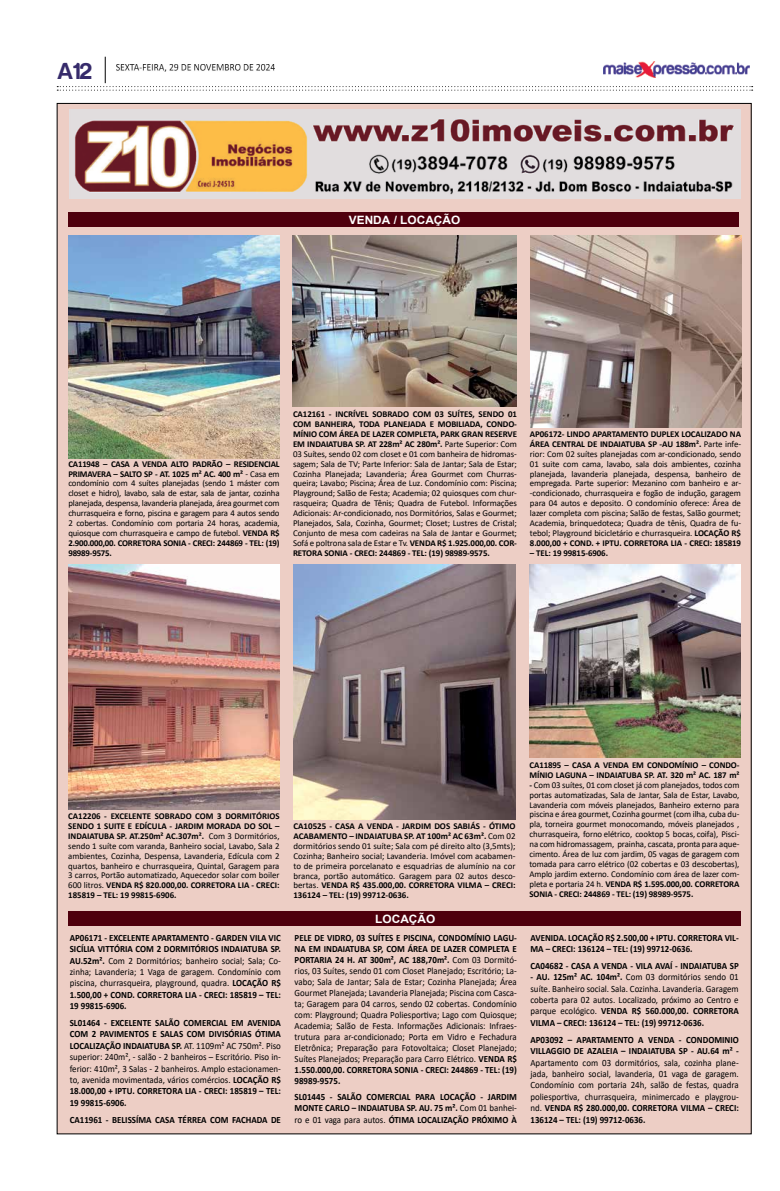
<style>
.page{position:relative;width:780px;height:1191px;background:#fff}
.page>*{position:absolute;margin:0;border:0;box-sizing:border-box;transform-origin:0 0}
.t1{font:24px "Harabara";color:#362b6b}
.t2{font:700 11.5px "Arial";color:#fff}
.t3{font:9.6px/11px "Calibri";color:#000;text-align:justify;scale:.93 1}
.t4{font:700 9.6px/11.4px "Calibri";color:#000;text-align:justify;scale:.93 1}
.t5{font:8.9px/9.9px "Calibri";letter-spacing:-.01em;color:#000;text-align:justify}
.t6{font:700 8.9px/9.9px "Calibri";letter-spacing:-.01em;color:#000}
.s1{font-weight:700}
.s2{font-weight:400}
</style>
<div class="page">
<svg style="left:57px;top:57px;width:695px;height:34px"></svg>
<img style="left:603px;top:62px;width:146px;height:16px">
<img style="left:116px;top:64px;width:158px;height:8px">
<div style="left:57px;top:103px;width:694px;height:1030px;background:#edcec5"></div>
<img style="left:70px;top:110px;width:670px;height:88px">
<div style="left:68px;top:911px;width:672px;height:15px;background:#4f000d"></div>
<img style="left:530px;top:235px;width:211px;height:193px">
<img style="left:68px;top:235px;width:212px;height:223px">
<img style="left:529px;top:565px;width:211px;height:192px">
<img style="left:294px;top:565px;width:221px;height:255px">
<img style="left:293px;top:235px;width:223px;height:171px">
<img style="left:68px;top:565px;width:212px;height:244px">
<div style="left:68px;top:212px;width:671px;height:15px;background:#4f000d"></div>
<h1 class="t1" style="left:57px;top:59px;width:36px">A12</h1>
<p class="t2" style="left:349px;top:212px;width:113px">VENDA / LOCAÇÃO</p>
<p class="t5" style="left:68px;top:458px;width:213px"><span class="s1">CA11948 – CASA A VENDA ALTO PADRÃO – RESIDENCIAL PRIMAVERA – SALTO SP - AT. 1025 m² AC. 400 m²</span> - Casa em condomínio com 4 suítes planejadas (sendo 1 máster com closet e hidro), lavabo, sala de estar, sala de jantar, cozinha planejada, despensa, lavanderia planejada, área gourmet com churrasqueira e forno, piscina e garagem para 4 autos sendo 2 cobertas. Condomínio com portaria 24 horas, academia, quiosque com churrasqueira e campo de futebol. <span class="s1">VENDA R$ 2.900.000,00. CORRETORA SONIA - CRECI: 244869 - TEL: (19)<br>98989-9575.</span></p>
<p class="t5" style="left:293px;top:409px;width:225px"><span class="s1">CA12161 - INCRÍVEL SOBRADO COM 03 SUÍTES, SENDO 01<br>COM BANHEIRA, TODA PLANEJADA E MOBILIADA, CONDO-MÍNIO COM ÁREA DE LAZER COMPLETA, PARK GRAN RESERVE EM INDAIATUBA SP. AT 228m² AC 280m².</span> Parte Superior: Com 03 Suítes, sendo 02 com closet e 01 com banheira de hidromas&shy;sagem; Sala de TV; Parte Inferior: Sala de Jantar; Sala de Estar; Cozinha Planejada; Lavanderia; Área Gourmet com Churras&shy;queira; Lavabo; Piscina; Área de Luz. Condomínio com: Piscina; Playground; Salão de Festa; Academia; 02 quiosques com chur&shy;rasqueira; Quadra de Tênis; Quadra de Futebol. Informações Adicionais: Ar-condicionado, nos Dormitórios, Salas e Gourmet; Planejados, Sala, Cozinha, Gourmet; Closet; Lustres de Cristal; Conjunto de mesa com cadeiras na Sala de Jantar e Gourmet; Sofá e poltrona sala de Estar e Tv. <span class="s1">VENDA R$ 1.925.000,00. COR-RETORA SONIA - CRECI: 244869 - TEL: (19) 98989-9575.</span></p>
<p class="t5" style="left:530px;top:428px;width:213px"><span class="s1">AP06172- LINDO APARTAMENTO DUPLEX LOCALIZADO NA ÁREA CENTRAL DE INDAIATUBA SP -AU 188m².</span> Parte infe&shy;rior: Com 02 suítes planejadas com ar-condicionado, sendo 01 suite com cama, lavabo, sala dois ambientes, cozinha planejada, lavanderia planejada, despensa, banheiro de empregada. Parte superior: Mezanino com banheiro e ar--condicionado, churrasqueira e fogão de indução, garagem para 04 autos e deposito. O condomínio oferece: Área de lazer completa com piscina; Salão de festas, Salão gourmet; Academia, brinquedoteca; Quadra de tênis, Quadra de fu&shy;tebol; Playground bicicletário e churrasqueira. <span class="s1">LOCAÇÃO R$ 8.000,00 + COND. + IPTU. CORRETORA LIA - CRECI: 185819</span></p>
<p class="t6" style="left:530px;top:548px;width:80px">– TEL: 19 99815-6906.</p>
<p class="t5" style="left:68px;top:810px;width:213px"><span class="s1">CA12206 - EXCELENTE SOBRADO COM 3 DORMITÓRIOS SENDO 1 SUITE E EDÍCULA - JARDIM MORADA DO SOL – INDAIATUBA SP. AT.250m² AC.307m².</span> Com 3 Dormitórios, sendo 1 suíte com varanda, Banheiro social, Lavabo, Sala 2 ambientes, Cozinha, Despensa, Lavanderia, Edícula com 2 quartos, banheiro e churrasqueira, Quintal, Garagem para 3 carros, Portão automatizado, Aquecedor solar com boiler 600 litros. <span class="s1">VENDA R$ 820.000,00. CORRETORA LIA - CRECI:<br>185819 – TEL: 19 99815-6906.</span></p>
<p class="t5" style="left:293px;top:820px;width:224px"><span class="s1">CA10525 - CASA A VENDA - JARDIM DOS SABIÁS - ÓTIMO ACABAMENTO – INDAIATUBA SP. AT 100m² AC 63m².</span> Com 02 dormitórios sendo 01 suíte; Sala com pé direito alto (3,5mts); Cozinha; Banheiro social; Lavanderia. Imóvel com acabamen&shy;to de primeira porcelanato e esquadrias de alumínio na cor branca, portão automático. Garagem para 02 autos desco&shy;bertas. <span class="s1">VENDA R$ 435.000,00. CORRETORA VILMA – CRECI:<br>136124 – TEL: (19) 99712-0636.</span></p>
<p class="t4" style="left:70px;top:932px;width:229px">AP06171 - EXCELENTE APARTAMENTO - GARDEN VILA VIC SICÍLIA VITTÓRIA COM 2 DORMITÓRIOS INDAIATUBA SP.<br>AU.52m². <span class="s2">Com 2 Dormitórios; banheiro social; Sala; Co&shy;zinha; Lavanderia; 1 Vaga de garagem. Condomínio com piscina, churrasqueira, playground, quadra.</span> LOCAÇÃO R$ 1.500,00 + COND. CORRETORA LIA - CRECI: 185819 – TEL:<br>19 99815-6906.</p>
<p class="t4" style="left:70px;top:1017px;width:229px">SL01464 - EXCELENTE SALÃO COMERCIAL EM AVENIDA COM 2 PAVIMENTOS E SALAS COM DIVISÓRIAS ÓTIMA LOCALIZAÇÃO INDAIATUBA SP. <span class="s2">AT. 1109m² AC 750m². Piso superior: 240m², - salão - 2 banheiros – Escritório. Piso in&shy;ferior: 410m², 3 Salas - 2 banheiros. Amplo estacionamen&shy;to, avenida movimentada, vários comércios.</span> LOCAÇÃO R$ 18.000,00 + IPTU. CORRETORA LIA - CRECI: 185819 – TEL:<br>19 99815-6906.</p>
<p class="t4" style="left:70px;top:1113px;width:228px">CA11961 - BELISSÍMA CASA TÉRREA COM FACHADA DE</p>
<p class="t2" style="left:375px;top:910px;width:61px">LOCAÇÃO</p>
<p class="t3" style="left:294px;top:932px;width:240px"><span class="s1">PELE DE VIDRO, 03 SUÍTES E PISCINA, CONDOMÍNIO LAGU-NA EM INDAIATUBA SP, COM ÁREA DE LAZER COMPLETA E PORTARIA 24 H. AT 300m², AC 188,70m².</span> Com 03 Dormitó&shy;rios, 03 Suítes, sendo 01 com Closet Planejado; Escritório; La&shy;vabo; Sala de Jantar; Sala de Estar; Cozinha Planejada; Área Gourmet Planejada; Lavanderia Planejada; Piscina com Casca&shy;ta; Garagem para 04 carros, sendo 02 cobertas. Condomínio com: Playground; Quadra Poliesportiva; Lago com Quiosque; Academia; Salão de Festa. Informações Adicionais: Infraes&shy;trutura para ar-condicionado; Porta em Vidro e Fechadura Eletrônica; Preparação para Fotovoltaica; Closet Planejado; Suítes Planejados; Preparação para Carro Elétrico. <span class="s1">VENDA R$ 1.550.000,00. CORRETORA SONIA - CRECI: 244869 - TEL: (19)<br>98989-9575.</span></p>
<p class="t4" style="left:294px;top:1091px;width:240px;line-height:11px">SL01445 - SALÃO COMERCIAL PARA LOCAÇÃO - JARDIM MONTE CARLO – INDAIATUBA SP. AU. 75 m². <span class="s2">Com 01 banhei&shy;ro e 01 vaga para autos.</span> ÓTIMA LOCALIZAÇÃO PRÓXIMO À</p>
<p class="t6" style="left:529px;top:759px;width:211px">CA11895 – CASA A VENDA EM CONDOMÍNIO – CONDO-<br>MÍNIO LAGUNA – INDAIATUBA SP. AT. 320 m² AC. 187 m²</p>
<p class="t5" style="left:529px;top:779px;width:211px"><span class="s1">-</span> Com 03 suítes, 01 com closet já com planejados, todos com portas automatizadas, Sala de Jantar, Sala de Estar, Lavabo, Lavanderia com móveis planejados, Banheiro externo para piscina e área gourmet, Cozinha gourmet (com ilha, cuba du&shy;pla, torneira gourmet monocomando, móveis planejados , churrasqueira, forno elétrico, cooktop 5 bocas, coifa), Pisci&shy;na com hidromassagem, prainha, cascata, pronta para aque&shy;cimento. Área de luz com jardim, 05 vagas de garagem com tomada para carro elétrico (02 cobertas e 03 descobertas), Amplo jardim externo. Condomínio com área de lazer com&shy;pleta e portaria 24 h. <span class="s1">VENDA R$ 1.595.000,00. CORRETORA SONIA - CRECI: 244869 - TEL: (19) 98989-9575.</span></p>
<p class="t4" style="left:530px;top:932px;width:225px">AVENIDA. LOCAÇÃO R$ 2.500,00 + IPTU. CORRETORA VIL-<br>MA – CRECI: 136124 – TEL: (19) 99712-0636.</p>
<p class="t4" style="left:530px;top:960px;width:225px">CA04682 - CASA A VENDA - VILA AVAÍ - INDAIATUBA SP</p>
<p class="t3" style="left:530px;top:971px;width:225px;line-height:11.4px"><span class="s1">- AU. 125m² AC. 104m².</span> Com 03 dormitórios sendo 01 suíte. Banheiro social. Sala. Cozinha. Lavanderia. Garagem coberta para 02 autos. Localizado, próximo ao Centro e parque ecológico. <span class="s1">VENDA R$ 560.000,00. CORRETORA VILMA – CRECI: 136124 – TEL: (19) 99712-0636.</span></p>
<p class="t4" style="left:530px;top:1033px;width:225px">AP03092 – APARTAMENTO A VENDA - CONDOMINIO<br>VILLAGGIO DE AZALEIA – INDAIATUBA SP - AU.64 m² -</p>
<p class="t3" style="left:530px;top:1056px;width:225px;line-height:11.4px">Apartamento com 03 dormitórios, sala, cozinha plane&shy;jada, banheiro social, lavanderia, 01 vaga de garagem.<br>Condomínio com portaria 24h, salão de festas, quadra poliesportiva, churrasqueira, minimercado e playgrou&shy;nd. <span class="s1">VENDA R$ 280.000,00. CORRETORA VILMA – CRECI:<br>136124 – TEL: (19) 99712-0636.</span></p>
</div>
